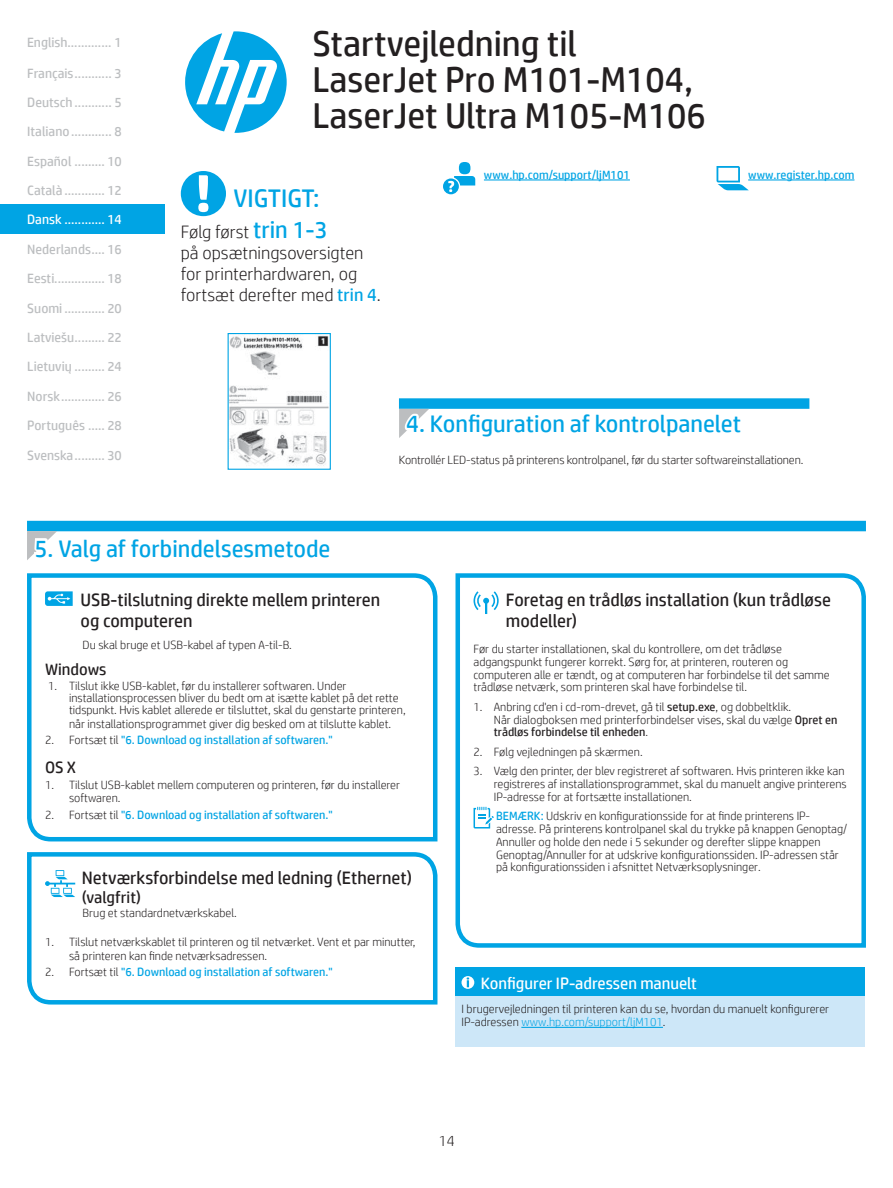
<style>
.page{position:relative;width:893px;height:1188px;background:#fff}
.page>*{position:absolute;margin:0;border:0;box-sizing:border-box;transform-origin:0 0}
.t1{font:36px/36px "HP Simplified";color:#231f20}
.t2{font:25.5px "HP Simplified";color:#00a4e4}
.t3{font:24px "HP Simplified";color:#00a4e4}
.t4{font:18px/21px "HP Simplified";color:#231f20}
.t5{font:300 18px/21px "HP Simplified";color:#231f20}
.t6{font:16.5px "HP Simplified";color:#fff}
.t7{font:16.5px "HP Simplified";color:#231f20}
.t8{font:300 15px "HP Simplified";color:#231f20}
.t9{font:13.5px "HP Simplified";color:#bcbec0}
.t10{font:13.5px "HP Simplified";color:#fff}
.t11{font:300 12px/12.8px "HP Simplified";color:#231f20}
.t12{font:12px "HP Simplified";color:#00a4e4}
.s1{font-weight:400;font-size:24px;color:#00a4e4}
.s2{font-weight:400;color:#00a4e4}
.s3{font-weight:300;color:#231f20}
.s4{font-weight:400}
.s5{color:#00a4e4}
</style>
<div class="page">
<img style="left:229px;top:335px;width:100px;height:131px">
<div style="left:227px;top:333px;width:104px;height:137px;border:1px solid #00a4e4"></div>
<div style="left:0;top:204px;width:165px;height:30px;background:#00a4e4"></div>
<div style="left:27px;top:521px;width:838px;height:10px;background:#00a4e4"></div>
<svg style="left:27px;top:573px;width:411px;height:269px"></svg>
<svg style="left:455px;top:573px;width:411px;height:375px"></svg>
<div style="left:181px;top:171px;width:45px;height:45px;background:#00a4e4;border-radius:50%"></div>
<svg style="left:198px;top:175px;width:10px;height:37px"></svg>
<div style="left:455px;top:967px;width:409px;height:30px;background:#00a4e4"></div>
<div style="left:455px;top:997px;width:409px;height:50px;background:#cde7f8"></div>
<svg style="left:461px;top:976px;width:13px;height:13px"></svg>
<hr style="left:521px;top:1027px;width:141px;height:1px;background:#00a4e4">
<div style="left:399px;top:398px;width:410px;height:11px;background:#00a4e4"></div>
<svg style="left:27px;top:852px;width:411px;height:153px"></svg>
<svg style="left:185px;top:31px;width:101px;height:102px"></svg>
<svg style="left:399px;top:408px;width:31px;height:30px"></svg>
<svg style="left:27px;top:531px;width:46px;height:174px"></svg>
<svg style="left:443px;top:162px;width:32px;height:32px"></svg>
<svg style="left:716px;top:166px;width:32px;height:24px"></svg>
<hr style="left:483px;top:179px;width:146px;height:2px;background:#00a4e4">
<hr style="left:747px;top:179px;width:107px;height:2px;background:#00a4e4">
<p class="t9" style="left:27px;top:34px;width:96px">English............. 1</p>
<p class="t9" style="left:27px;top:64px;width:96px">Français........... 3</p>
<p class="t9" style="left:27px;top:93px;width:96px">Deutsch ........... 5</p>
<p class="t9" style="left:27px;top:123px;width:96px">Italiano............ 8</p>
<p class="t9" style="left:27px;top:152px;width:96px">Español ......... 10</p>
<p class="t9" style="left:27px;top:182px;width:96px">Català ............ 12</p>
<p class="t10" style="left:27px;top:211px;width:96px">Dansk ............ 14</p>
<p class="t9" style="left:27px;top:240px;width:96px">Nederlands.... 16</p>
<p class="t9" style="left:27px;top:270px;width:96px">Eesti............... 18</p>
<p class="t9" style="left:27px;top:299px;width:96px">Suomi ............ 20</p>
<p class="t9" style="left:27px;top:329px;width:96px">Latviešu......... 22</p>
<p class="t9" style="left:27px;top:358px;width:96px">Lietuvių ......... 24</p>
<p class="t9" style="left:27px;top:387px;width:96px">Norsk............. 26</p>
<p class="t9" style="left:27px;top:417px;width:96px">Português ..... 28</p>
<p class="t9" style="left:27px;top:446px;width:96px">Svenska......... 30</p>
<h1 class="t1" style="left:312px;top:25px;width:394px">Startvejledning til<br>LaserJet Pro M101-M104,<br>LaserJet Ultra M105-M106</h1>
<h2 class="t2" style="left:233px;top:182px;width:88px">VIGTIGT:</h2>
<h3 class="t5" style="left:181px;top:221px;width:201px">Følg først <span class="s1">trin 1-3<br></span>på opsætningsoversigten for printerhardwaren, og fortsæt derefter med <span class="s2">trin 4</span>.</h3>
<p class="t12" style="left:483px;top:167px;width:147px">www.hp.com/support/ljM101</p>
<p class="t12" style="left:747px;top:167px;width:108px">www.register.hp.com</p>
<h3 class="t3" style="left:406px;top:408px;width:336px">4. Konfiguration af kontrolpanelet</h3>
<p class="t11" style="left:399px;top:454px;width:406px">Kontrollér LED-status på printerens kontrolpanel, før du starter softwareinstallationen.</p>
<h3 class="t3" style="left:35px;top:533px;width:297px">5. Valg af forbindelsesmetode</h3>
<h3 class="t4" style="left:81px;top:589px;width:301px">USB-tilslutning direkte mellem printeren og computeren</h3>
<p class="t11" style="left:82px;top:638px;width:211px">Du skal bruge et USB-kabel af typen A-til-B.</p>
<h3 class="t7" style="left:45px;top:659px;width:63px">Windows</h3>
<p class="t11" style="left:69px;top:680px;width:338px;line-height:12px;text-indent:-21px">1. Tilslut ikke USB-kablet, før du installerer softwaren. Under installationsprocessen bliver du bedt om at isætte kablet på det rette tidspunkt. Hvis kablet allerede er tilsluttet, skal du genstarte printeren,</p>
<p class="t11" style="left:69px;top:717px;width:323px">når installationsprogrammet giver dig besked om at tilslutte kablet.</p>
<p class="t12" style="left:45px;top:732px;width:289px"><span class="s3">2. Fortsæt til</span> "6. Download og installation af softwaren."</p>
<h3 class="t7" style="left:45px;top:756px;width:33px">OS X</h3>
<p class="t11" style="left:69px;top:778px;width:332px;line-height:13.5px;text-indent:-24px">1. Tilslut USB-kablet mellem computeren og printeren, før du installerer softwaren.</p>
<p class="t12" style="left:45px;top:807px;width:289px"><span class="s3">2. Fortsæt til</span> "6. Download og installation af softwaren."</p>
<h3 class="t4" style="left:82px;top:867px;width:331px">Netværksforbindelse med ledning (Ethernet)</h3>
<h3 class="t7" style="left:82px;top:887px;width:61px">(valgfrit)</h3>
<p class="t11" style="left:82px;top:906px;width:156px">Brug et standardnetværkskabel.</p>
<p class="t11" style="left:69px;top:935px;width:347px;line-height:13.5px;text-indent:-24px">1. Tilslut netværkskablet til printeren og til netværket. Vent et par minutter, så printeren kan finde netværksadressen.</p>
<p class="t12" style="left:45px;top:964px;width:289px"><span class="s3">2. Fortsæt til</span> "6. Download og installation af softwaren."</p>
<h3 class="t4" style="left:505px;top:589px;width:326px">Foretag en trådløs installation (kun trådløse modeller)</h3>
<p class="t11" style="left:473px;top:642px;width:357px">Før du starter installationen, skal du kontrollere, om det trådløse adgangspunkt fungerer korrekt. Sørg for, at printeren, routeren og computeren alle er tændt, og at computeren har forbindelse til det samme trådløse netværk, som printeren skal have forbindelse til.</p>
<p class="t11" style="left:493px;top:700px;width:345px;text-indent:-20px">1. Anbring cd'en i cd-rom-drevet, gå til <span class="s4">setup.exe</span>, og dobbeltklik.<br>Når dialogboksen med printerforbindelser vises, skal du vælge <span class="s4">Opret en trådløs forbindelse til enheden</span>.</p>
<p class="t11" style="left:473px;top:745px;width:170px">2. Følg vejledningen på skærmen.</p>
<p class="t11" style="left:493px;top:765px;width:354px;text-indent:-20px">3. Vælg den printer, der blev registreret af softwaren. Hvis printeren ikke kan registreres af installationsprogrammet, skal du manuelt angive printerens<br>IP-adresse for at fortsætte installationen.</p>
<p class="t11" style="left:496px;top:810px;width:352px"><span class="s2">BEMÆRK:</span> Udskriv en konfigurationsside for at finde printerens IP&shy;adresse. På printerens kontrolpanel skal du trykke på knappen Genoptag/ Annuller og holde den nede i 5 sekunder og derefter slippe knappen Genoptag/Annuller for at udskrive konfigurationssiden. IP-adressen står på konfigurationssiden i afsnittet Netværksoplysninger.</p>
<h3 class="t6" style="left:480px;top:972px;width:217px">Konfigurer IP-adressen manuelt</h3>
<p class="t11" style="left:461px;top:1001px;width:369px;line-height:13.5px">I brugervejledningen til printeren kan du se, hvordan du manuelt konfigurerer<br>IP-adressen <span class="s5">www.hp.com/support/ljM101</span>.</p>
<p class="t8" style="left:438px;top:1131px;width:18px">14</p>
</div>
